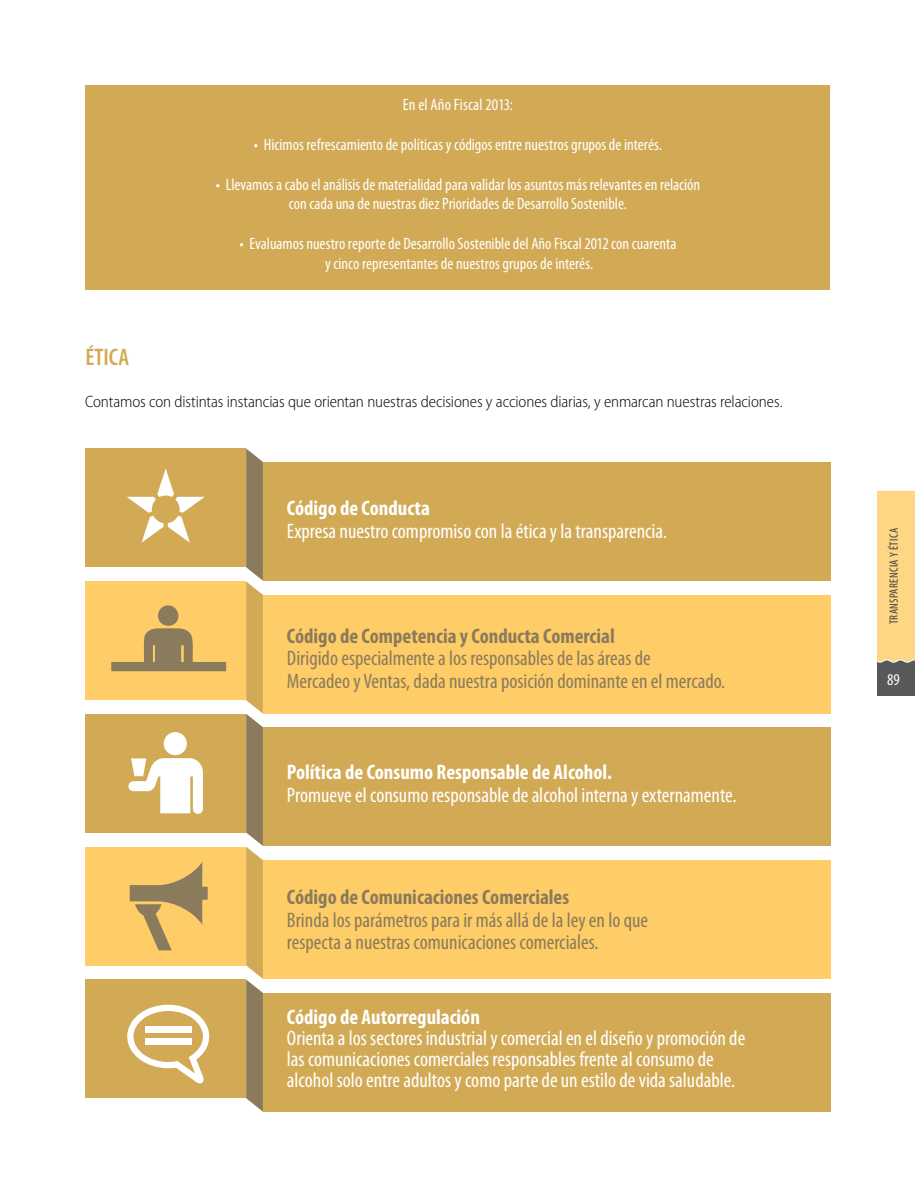
<style>
.page{position:relative;width:915px;height:1187px;background:#fff}
.page>*{position:absolute;margin:0;border:0;box-sizing:border-box;transform-origin:0 0}
.t1{font:600 condensed 24px "Myriad Pro";color:#d2aa56}
.t2{font:condensed 21px/21px "Myriad Pro";color:#fff}
.t3{font:condensed 21px/22.5px "Myriad Pro";color:#8a7b5c}
.t4{font:700 condensed 21px "Myriad Pro";color:#fff}
.t5{font:700 condensed 21px "Myriad Pro";color:#8a7b5c}
.t6{font:condensed 16.5px/19.8px "Myriad Pro";color:#fff;text-align:center}
.t7{font:300 semi-condensed 16.5px "Myriad Pro";letter-spacing:-.005em;color:#000}
.t8{font:condensed 12px "Myriad Pro";letter-spacing:.03em;color:#414042}
</style>
<div class="page">
<div style="left:876px;top:659px;width:38px;height:37px;background:#58595b"></div>
<div style="left:876px;top:491px;width:38px;height:172px;background:#ffd684"></div>
<div style="left:85px;top:85px;width:744px;height:204px;background:#d2aa56"></div>
<div style="left:85px;top:448px;width:161px;height:119px;background:#d2aa56"></div>
<div style="left:263px;top:462px;width:567px;height:118px;background:#d2aa56"></div>
<div style="left:85px;top:979px;width:161px;height:119px;background:#d2aa56"></div>
<div style="left:263px;top:992px;width:567px;height:119px;background:#d2aa56"></div>
<div style="left:85px;top:581px;width:161px;height:119px;background:#ffcd67"></div>
<div style="left:263px;top:594px;width:567px;height:119px;background:#ffcd67"></div>
<div style="left:85px;top:713px;width:161px;height:119px;background:#d2aa56"></div>
<div style="left:263px;top:727px;width:567px;height:118px;background:#d2aa56"></div>
<div style="left:85px;top:846px;width:161px;height:119px;background:#ffcd67"></div>
<div style="left:263px;top:860px;width:567px;height:118px;background:#ffcd67"></div>
<svg style="left:246px;top:448px;width:17px;height:663px"></svg>
<svg style="left:127px;top:468px;width:78px;height:74px"></svg>
<div style="left:164px;top:732px;width:23px;height:23px;background:#fff;border-radius:50%"></div>
<svg style="left:128px;top:758px;width:75px;height:55px"></svg>
<svg style="left:130px;top:862px;width:78px;height:88px"></svg>
<svg style="left:127px;top:1004px;width:82px;height:79px"></svg>
<div style="left:145px;top:1026px;width:46px;height:7px;background:#fff"></div>
<div style="left:145px;top:1038px;width:46px;height:6px;background:#fff"></div>
<svg style="left:111px;top:605px;width:115px;height:66px"></svg>
<p class="t6" style="left:402px;top:95px;width:112px">En el Año Fiscal 2013:</p>
<p class="t6" style="left:254px;top:134px;width:409px">• Hicimos refrescamiento de políticas y códigos entre nuestros grupos de interés.</p>
<p class="t6" style="left:216px;top:174px;width:486px">• Llevamos a cabo el análisis de materialidad para validar los asuntos más relevantes en relación con cada una de nuestras diez Prioridades de Desarrollo Sostenible.</p>
<p class="t6" style="left:239px;top:233px;width:438px">• Evaluamos nuestro reporte de Desarrollo Sostenible del Año Fiscal 2012 con cuarenta y cinco representantes de nuestros grupos de interés.</p>
<h1 class="t1" style="left:85px;top:342px;width:45px">Ética</h1>
<p class="t7" style="left:85px;top:392px;width:698px">Contamos con distintas instancias que orientan nuestras decisiones y acciones diarias, y enmarcan nuestras relaciones.</p>
<p class="t4" style="left:287px;top:497px;width:144px">Código de Conducta</p>
<p class="t2" style="left:287px;top:520px;width:381px">Expresa nuestro compromiso con la ética y la transparencia.</p>
<p class="t5" style="left:287px;top:624px;width:329px">Código de Competencia y Conducta Comercial</p>
<p class="t3" style="left:287px;top:646px;width:439px">Dirigido especialmente a los responsables de las áreas de<br>Mercadeo y Ventas, dada nuestra posición dominante en el mercado.</p>
<p class="t4" style="left:287px;top:760px;width:326px">Política de Consumo Responsable de Alcohol.</p>
<p class="t2" style="left:287px;top:784px;width:451px">Promueve el consumo responsable de alcohol interna y externamente.</p>
<p class="t5" style="left:287px;top:885px;width:284px">Código de Comunicaciones Comerciales</p>
<p class="t3" style="left:287px;top:908px;width:362px">Brinda los parámetros para ir más allá de la ley en lo que respecta a nuestras comunicaciones comerciales.</p>
<p class="t4" style="left:287px;top:1005px;width:194px">Código de Autorregulación</p>
<p class="t2" style="left:287px;top:1027px;width:459px">Orienta a los sectores industrial y comercial en el diseño y promoción de las comunicaciones comerciales responsables frente al consumo de alcohol solo entre adultos y como parte de un estilo de vida saludable.</p>
<p class="t8" style="left:886px;top:624px;width:98px;rotate:-90deg">Transparencia y ética</p>
<p class="t6" style="left:886px;top:669px;width:14px">89</p>
</div>
